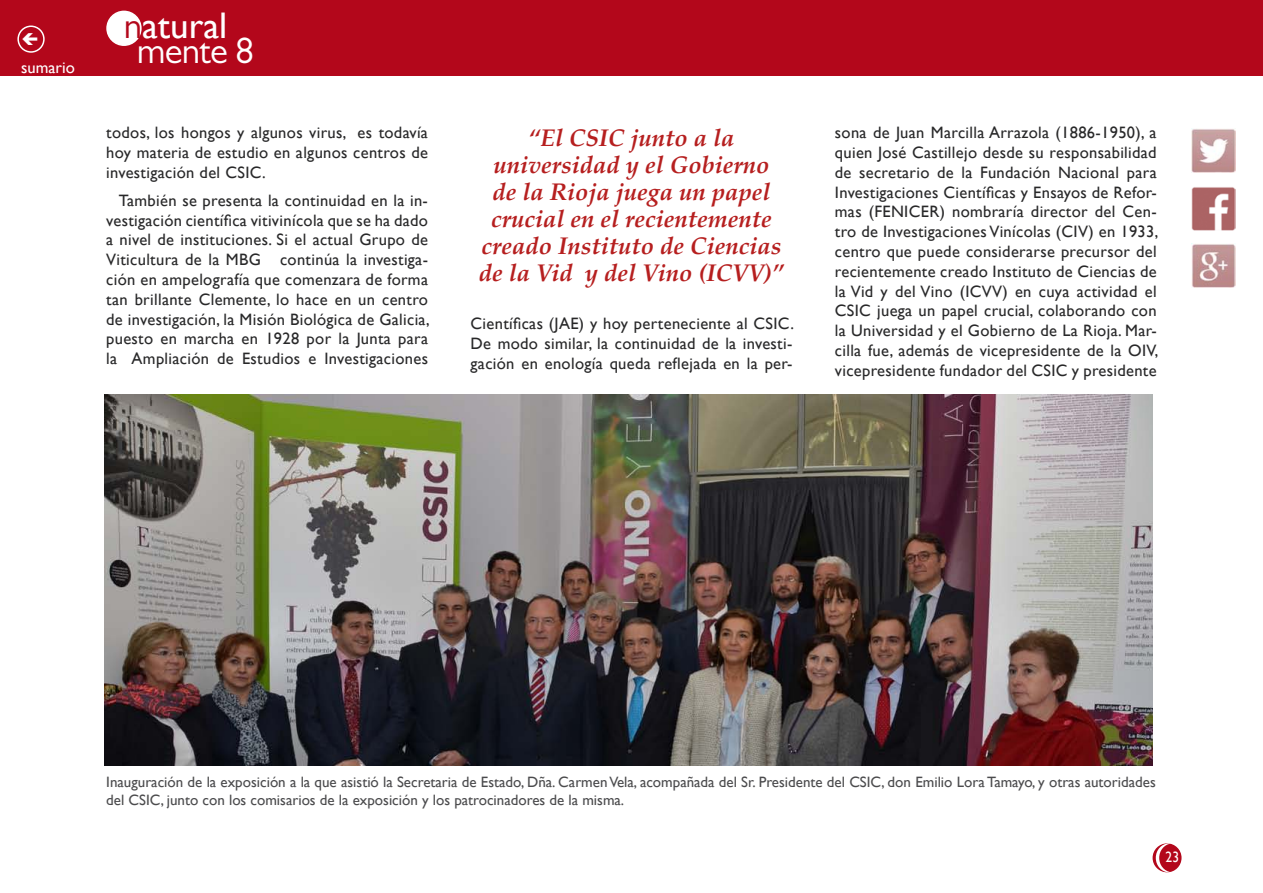
<style>
.page{position:relative;width:1263px;height:893px;background:#fff}
.page>*{position:absolute;margin:0;border:0;box-sizing:border-box;transform-origin:0 0}
.t1{font:37.05px "Gill Sans";color:#fff}
.t2{font:37.05px "Gill Sans MT Pro";letter-spacing:-.02em;color:#fff}
.t3{font:italic 700 24px/27px "Palatino Linotype";color:#b61f1f;text-align:center}
.t4{font:16.5px/19.8px "Gill Sans";letter-spacing:.02em;color:#282829;text-align:justify}
.t5{font:16.5px "Gill Sans";color:#fff}
.t6{font:15px/18px "Gill Sans";color:#4b4b4d}
.t7{font:15px "Gill Sans";color:#fff;scale:.9 1}
.s1{font-family:"Gill Sans MT Pro";color:#b3071b}
</style>
<div class="page">
<div style="left:1153px;top:844px;width:28px;height:28px;background:#b3071b;border-radius:50%"></div>
<div style="left:1152px;top:843px;width:29px;height:29px;border:2px solid #b3071b;border-radius:50%"></div>
<div style="left:0;top:0;width:1263px;height:76px;background:#b3071b"></div>
<div style="left:107px;top:11px;width:34px;height:34px;background:#fff;border-radius:50%"></div>
<div style="left:106px;top:11px;width:36px;height:35px;border:2px solid #fff;border-radius:50%"></div>
<svg style="left:1156px;top:843px;width:15px;height:29px"></svg>
<div style="left:17px;top:26px;width:28px;height:27px;border:2px solid #fff;border-radius:50%"></div>
<img style="left:1191px;top:187px;width:44px;height:43px">
<img style="left:1191px;top:129px;width:44px;height:44px">
<img style="left:1191px;top:244px;width:44px;height:44px">
<img style="left:104px;top:394px;width:1048px;height:372px">
<p class="t5" style="left:21px;top:58px;width:55px">sumario</p>
<h1 class="t1" style="left:124px;top:4px;width:105px"><span class="s1">n</span>atural</h1>
<h1 class="t2" style="left:137px;top:28px;width:119px">mente 8</h1>
<p class="t4" style="left:106px;top:123px;width:323px">todos, los hongos y algunos virus, es todavía hoy materia de estudio en algunos centros de investigación del CSIC.</p>
<p class="t4" style="left:106px;top:191px;width:325px;text-indent:13px">También se presenta la continuidad en la in&shy;vestigación científica vitivinícola que se ha dado a nivel de instituciones. Si el actual Grupo de Viticultura de la MBG continúa la investiga&shy;ción en ampelografía que comenzara de forma tan brillante Clemente, lo hace en un centro de investigación, la Misión Biológica de Galicia, puesto en marcha en 1928 por la Junta para la Ampliación de Estudios e Investigaciones</p>
<h2 class="t3" style="left:479px;top:123px;width:307px">“El CSIC junto a la universidad y el Gobierno de la Rioja juega un papel crucial en el recientemente creado Instituto de Ciencias de la Vid y del Vino (ICVV)”</h2>
<p class="t4" style="left:471px;top:314px;width:325px">Científicas (JAE) y hoy perteneciente al CSIC.<br>De modo similar, la continuidad de la investi&shy;gación en enología queda reflejada en la per-</p>
<p class="t4" style="left:835px;top:123px;width:325px">sona de Juan Marcilla Arrazola (1886-1950), a quien José Castillejo desde su responsabilidad de secretario de la Fundación Nacional para Investigaciones Científicas y Ensayos de Refor&shy;mas (FENICER) nombraría director del Cen&shy;tro de Investigaciones Vinícolas (CIV) en 1933, centro que puede considerarse precursor del recientemente creado Instituto de Ciencias de la Vid y del Vino (ICVV) en cuya actividad el CSIC juega un papel crucial, colaborando con la Universidad y el Gobierno de La Rioja. Mar&shy;cilla fue, además de vicepresidente de la OIV, vicepresidente fundador del CSIC y presidente</p>
<p class="t6" style="left:106px;top:774px;width:1051px">Inauguración de la exposición a la que asistió la Secretaria de Estado, Dña. Carmen Vela, acompañada del Sr. Presidente del CSIC, don Emilio Lora Tamayo, y otras autoridades del CSIC, junto con los comisarios de la exposición y los patrocinadores de la misma.</p>
<p class="t7" style="left:1165px;top:849px;width:16px">23</p>
</div>
